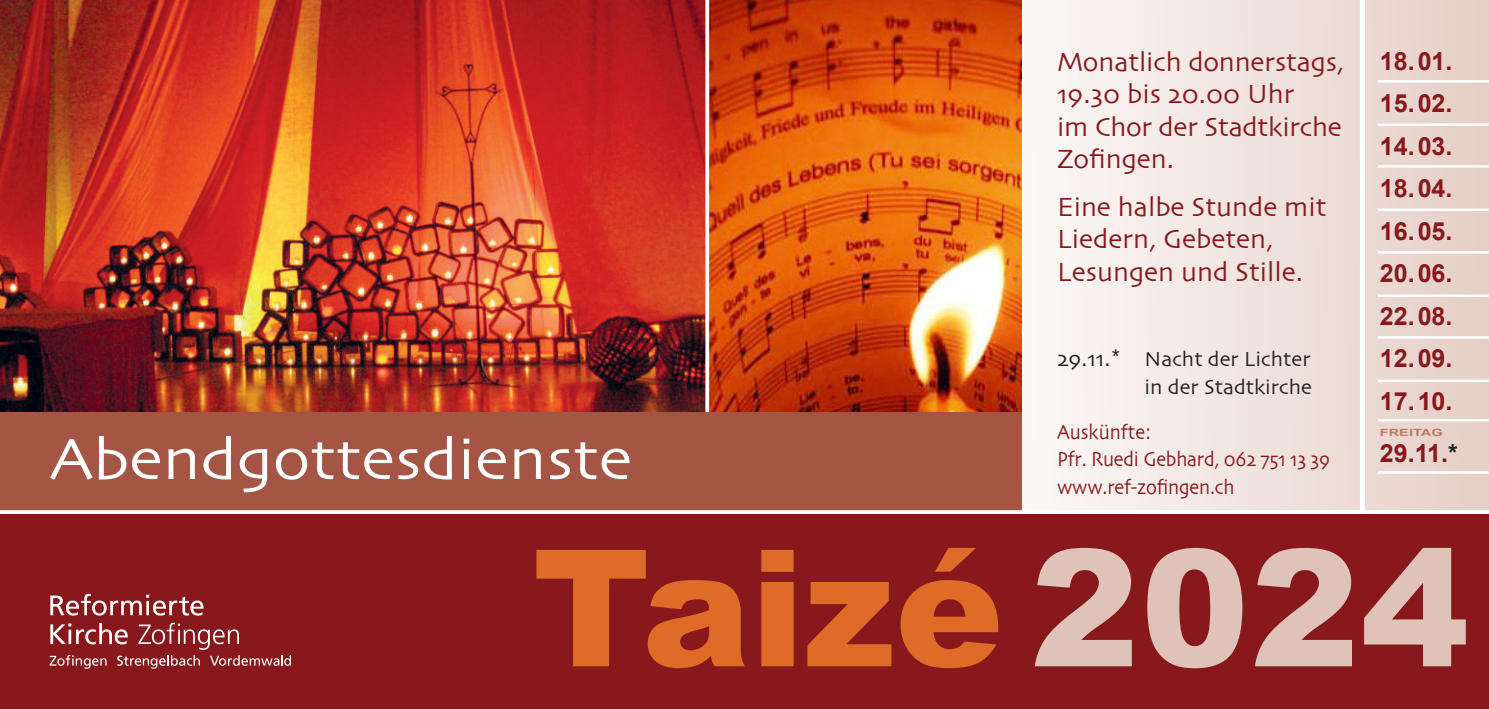
<style>
.page{position:relative;width:1489px;height:709px;background:#fff}
.page>*{position:absolute;margin:0;border:0;box-sizing:border-box;transform-origin:0 0}
.t1{font:900 162.5px "Arial";color:#de6b27}
.t2{font:60px "Skia";color:#fff;scale:1.09 1}
.t3{font:27.5px/32.5px "Skia";color:#88181b}
.t4{font:700 25px/42.5px "Arial";color:#88181b;text-align:justify}
.t5{font:21.25px/27.5px "Skia";letter-spacing:-.01em;color:#88181b;scale:.9 1}
.t6{font:21.25px/27.5px "Skia";color:#231f20;text-align:right}
.t7{font:700 10px "Arial";color:#b97c69;scale:1.46 1}
.s1{font-size:22.5px}
.s2{font-family:"Frutiger";font-weight:300;font-stretch:condensed;font-size:22.5px}
.s3{color:#231f20}
.s4{color:#dfc3b8}
</style>
<div class="page">
<div style="left:0;top:514px;width:1488px;height:195px;background:#88181b"></div>
<div style="left:1020px;top:0;width:468px;height:510px;background:linear-gradient(to right,#fbf9f8,#e5cfc6)"></div>
<img style="left:0;top:0;width:705px;height:412px">
<img style="left:709px;top:0;width:311px;height:412px">
<div style="left:0;top:412px;width:1020px;height:98px;background:#a45544"></div>
<svg style="left:50px;top:594px;width:153px;height:21px"></svg>
<svg style="left:50px;top:622px;width:241px;height:46px"></svg>
<hr style="left:1377px;top:80px;width:111px;height:3px;background:#fff">
<hr style="left:1377px;top:123px;width:111px;height:3px;background:#fff">
<div style="left:1359px;top:0;width:5px;height:512px;background:#fff"></div>
<hr style="left:1377px;top:165px;width:111px;height:3px;background:#fff">
<hr style="left:1377px;top:208px;width:111px;height:3px;background:#fff">
<hr style="left:1377px;top:251px;width:111px;height:2px;background:#fff">
<hr style="left:1377px;top:294px;width:111px;height:3px;background:#fff">
<hr style="left:1377px;top:336px;width:111px;height:3px;background:#fff">
<hr style="left:1377px;top:379px;width:111px;height:3px;background:#fff">
<hr style="left:1377px;top:419px;width:111px;height:2px;background:#fff">
<hr style="left:1377px;top:471px;width:111px;height:3px;background:#fff">
<svg style="left:705px;top:0;width:1px;height:412px"></svg>
<svg style="left:0;top:510px;width:1022px;height:1px"></svg>
<h2 class="t2" style="left:50px;top:423px;width:536px">Abendgottesdienste</h2>
<p class="t3" style="left:1056px;top:47px;width:288px">Monatlich donnerstags,<br>19.30 bis 20.00 Uhr<br>im Chor der Stadtkirche<br>Zofingen.</p>
<p class="t3" style="left:1056px;top:192px;width:271px">Eine halbe Stunde mit<br>Liedern, Gebeten,<br>Lesungen und Stille.</p>
<p class="t6" style="left:1056px;top:346px;width:256px"><span class="s1">29.11.</span><span class="s2">*</span> Nacht der Lichter in der Stadtkirche</p>
<p class="t5" style="left:1056px;top:419px;width:305px">Auskünfte:<br>Pfr. Ruedi Gebhard, 062 751 13 39 www.ref-zofingen.ch</p>
<p class="t4" style="left:1379px;top:40px;width:74px">18.01.<br>15.02.<br>14.03.<br>18.04.<br>16.05.<br>20.06.<br>22.08.<br>12.09.<br>17.10.</p>
<p class="t4" style="left:1379px;top:432px;width:79px">29.11.<span class="s3">*</span></p>
<p class="t7" style="left:1379px;top:427px;width:45px">FREITAG</p>
<h1 class="t1" style="left:532px;top:518px;width:937px">Taizé <span class="s4">2024</span></h1>
</div>
